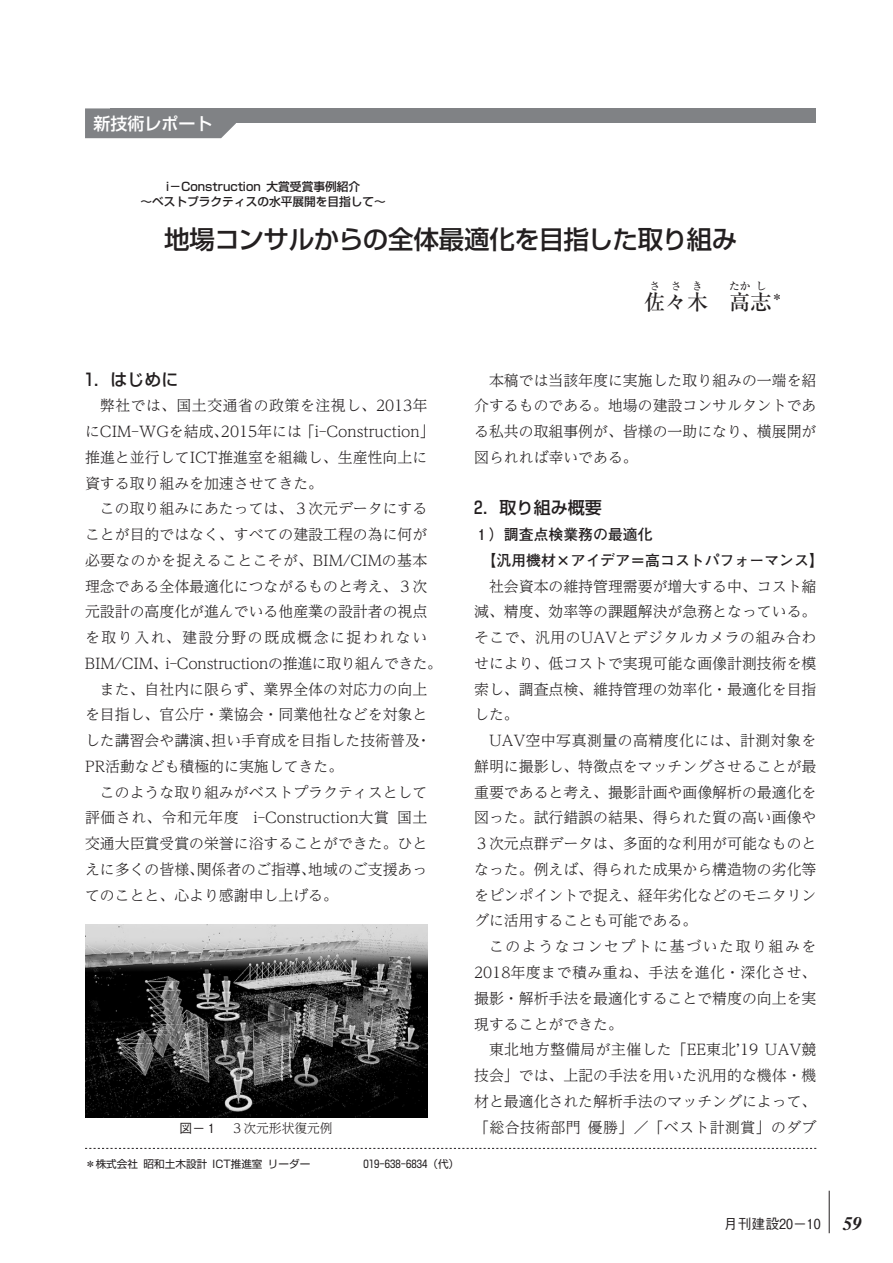
<style>
.page{position:relative;width:893px;height:1263px;background:#fff}
.page>*{position:absolute;margin:0;border:0;box-sizing:border-box;transform-origin:0 0}
.タイトル{font:25.5px "M Num Shin Go Medium";letter-spacing:-.02em;color:#231f20}
.名前{font:21.3px "M Num Ryumin Medium";color:#231f20}
.見出し{font:16.95px "M Num Shin Go Medium";color:#231f20}
.柱{font:16.95px "M Num Shin Go Medium";color:#fff}
.本文{font:300 14.85px/25.8px "UD Reimin Pr 6 N";color:#231f20;text-align:justify}
.小見出し_アキなし{font:14.85px "M Num Futo Go B101 Bold";color:#231f20}
.ノンブル{font:13.8px "M Num Gothic BBB Medium";color:#231f20}
.キャプション{font:300 12.75px "UD Reimin Pr 6 N";color:#231f20}
.タイトル-2{font:11.7px "M Num Shin Go Medium";color:#231f20}
.脚注{font:10.65px "M Num Shin Go Regular";color:#231f20}
.名前-2{font:10.65px "M Num Ryumin Medium";color:#231f20}
.s1{font-family:"M Num Gothic BBB Medium";font-weight:400}
.s2{font-family:"Times";font-weight:700;font-style:italic;font-size:19.2px}
</style>
<div class="page">
<hr style="left:829px;top:1191px;width:1px;height:42px;background:#231f20">
<div style="left:0;top:108px;width:816px;height:15px;background:#808285"></div>
<svg style="left:85px;top:1148px;width:731px;height:1px"></svg>
<div style="left:0;top:89px;width:109px;height:48px;background:#fff"></div>
<div style="left:85px;top:108px;width:151px;height:30px;background:#808285"></div>
<img style="left:85px;top:924px;width:342px;height:193px">
<p class="柱" style="left:94px;top:109px;width:121px">新技術レポート</p>
<p class="タイトル-2" style="left:166px;top:177px;width:195px">i−Construction 大賞受賞事例紹介</p>
<p class="タイトル-2" style="left:140px;top:192px;width:247px">〜ベストプラクティスの水平展開を目指して〜</p>
<p class="タイトル" style="left:164px;top:218px;width:574px">地場コンサルからの全体最適化を目指した取り組み</p>
<p class="名前-2" style="left:649px;top:278px;width:12px">さ</p>
<p class="名前-2" style="left:671px;top:278px;width:12px">さ</p>
<p class="名前-2" style="left:692px;top:278px;width:12px">き</p>
<p class="名前" style="left:644px;top:285px;width:65px">佐々木</p>
<p class="名前-2" style="left:729px;top:278px;width:23px">たか</p>
<p class="名前-2" style="left:756px;top:278px;width:12px">し</p>
<p class="名前" style="left:729px;top:285px;width:44px">高志</p>
<p class="脚注" style="left:772px;top:288px;width:12px">＊</p>
<p class="見出し" style="left:85px;top:365px;width:95px">1．はじめに</p>
<p class="本文" style="left:85px;top:392px;width:351px;text-align:left;text-indent:15px">弊社では、国土交通省の政策を注視し、2013年にCIM-WGを結成、2015年には「i-Construction」推進と並行してICT推進室を組織し、生産性向上に資する取り組みを加速させてきた。</p>
<p class="本文" style="left:85px;top:495px;width:359px;text-align:left;text-indent:15px">この取り組みにあたっては、３次元データにすることが目的ではなく、すべての建設工程の為に何が必要なのかを捉えることこそが、BIM/CIMの基本理念である全体最適化につながるものと考え、３次元設計の高度化が進んでいる他産業の設計者の視点を取り入れ、建設分野の既成概念に捉われない<br>BIM/CIM、i-Constructionの推進に取り組んできた。</p>
<p class="本文" style="left:85px;top:676px;width:348px;text-align:left;text-indent:15px">また、自社内に限らず、業界全体の対応力の向上を目指し、官公庁・業協会・同業他社などを対象とした講習会や講演、担い手育成を目指した技術普及・<br>PR活動なども積極的に実施してきた。</p>
<p class="本文" style="left:85px;top:779px;width:344px;text-indent:15px">このような取り組みがベストプラクティスとして評価され、令和元年度　i-Construction大賞国土交通大臣賞受賞の栄誉に浴することができた。ひとえに多くの皆様、関係者のご指導、地域のご支援あってのことと、心より感謝申し上げる。</p>
<p class="キャプション" style="left:180px;top:1118px;width:155px"><span class="s1">図－１</span>　３次元形状復元例</p>
<p class="脚注" style="left:85px;top:1155px;width:376px">＊株式会社 昭和土木設計 ICT推進室 リーダー　　　　　019-638-6834（代）</p>
<p class="本文" style="left:474px;top:366px;width:344px;text-indent:15px">本稿では当該年度に実施した取り組みの一端を紹介するものである。地場の建設コンサルタントである私共の取組事例が、皆様の一助になり、横展開が図られれば幸いである。</p>
<p class="見出し" style="left:474px;top:494px;width:129px">2．取り組み概要</p>
<p class="小見出し_アキなし" style="left:474px;top:523px;width:180px">１）調査点検業務の最適化</p>
<p class="小見出し_アキなし" style="left:474px;top:548px;width:351px">　【汎用機材×アイデア＝高コストパフォーマンス】</p>
<p class="本文" style="left:474px;top:572px;width:344px;text-indent:15px">社会資本の維持管理需要が増大する中、コスト縮減、精度、効率等の課題解決が急務となっている。そこで、汎用のUAVとデジタルカメラの組み合わせにより、低コストで実現可能な画像計測技術を模索し、調査点検、維持管理の効率化・最適化を目指した。</p>
<p class="本文" style="left:474px;top:727px;width:344px;text-indent:15px">UAV空中写真測量の高精度化には、計測対象を鮮明に撮影し、特徴点をマッチングさせることが最重要であると考え、撮影計画や画像解析の最適化を図った。試行錯誤の結果、得られた質の高い画像や３次元点群データは、多面的な利用が可能なものとなった。例えば、得られた成果から構造物の劣化等をピンポイントで捉え、経年劣化などのモニタリングに活用することも可能である。</p>
<p class="本文" style="left:474px;top:933px;width:344px;text-indent:15px">このようなコンセプトに基づいた取り組みを2018年度まで積み重ね、手法を進化・深化させ、撮影・解析手法を最適化することで精度の向上を実現することができた。</p>
<p class="本文" style="left:474px;top:1036px;width:344px;text-indent:15px">東北地方整備局が主催した「EE東北’19 UAV競技会」では、上記の手法を用いた汎用的な機体・機材と最適化された解析手法のマッチングによって、「総合技術部門 優勝」／「ベスト計測賞」のダブ</p>
<p class="ノンブル" style="left:724px;top:1213px;width:140px">月刊建設20−10 <span class="s2">59</span></p>
</div>
